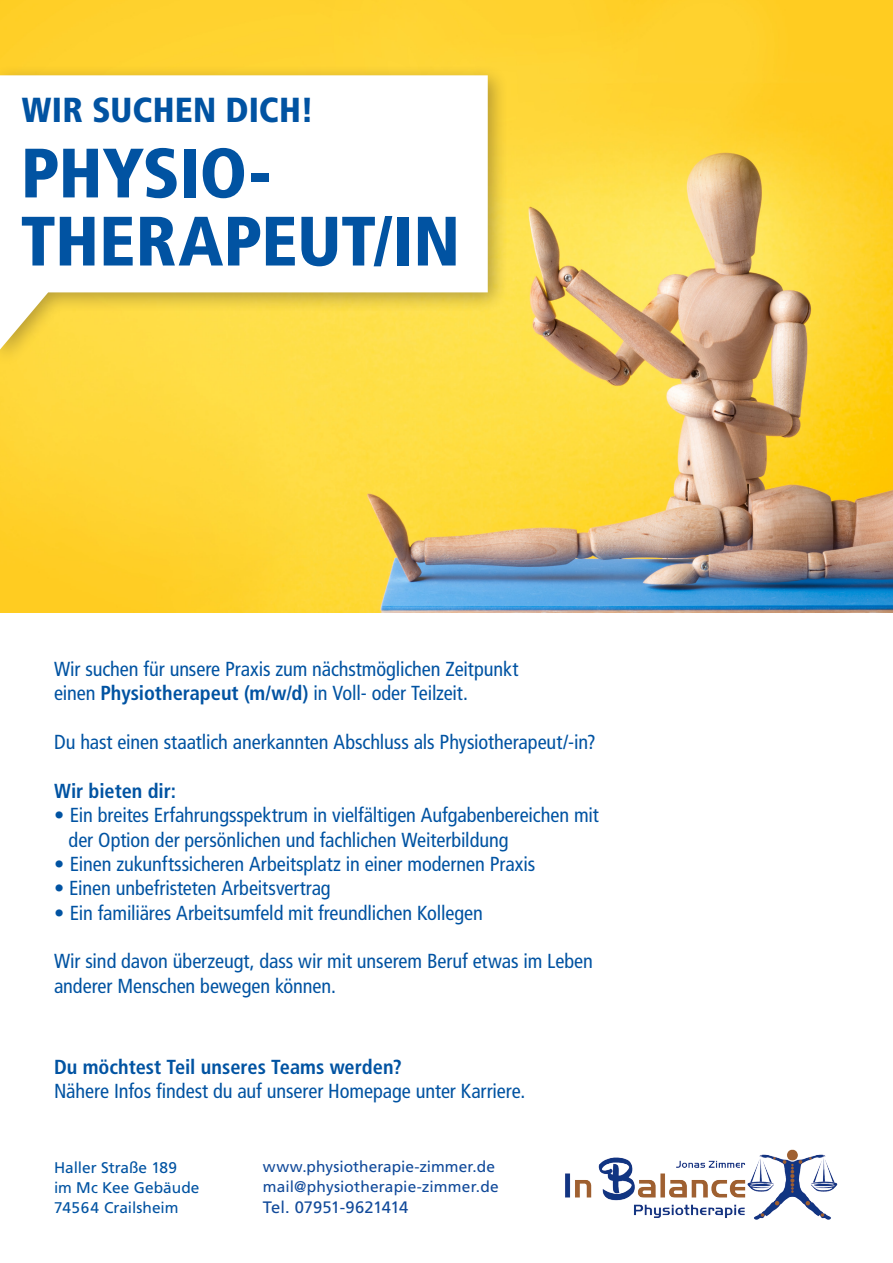
<style>
.page{position:relative;width:893px;height:1263px;background:#fff}
.page>*{position:absolute;margin:0;border:0;box-sizing:border-box;transform-origin:0 0}
.t1{font:900 condensed 69.75px/68.1px "Frutiger LT Std";color:#0153a2}
.t2{font:900 condensed 34.8px "Frutiger LT Std";letter-spacing:.005em;color:#0153a2}
.t3{font:condensed 20.25px/24.3px "Frutiger LT Std";letter-spacing:-.005em;color:#0153a2}
.t4{font:700 condensed 20.25px "Frutiger LT Std";color:#0153a2}
.t5{font:16.65px "Frutiger LT Std";letter-spacing:-.015em;color:#114a9a}
.t6{font:15.45px/20px "Frutiger LT Std";letter-spacing:.005em;color:#114a9a}
.t7{font:15.45px/20px "Frutiger LT Std";color:#0153a2}
.s1{font-weight:700}
.s2{font-stretch:normal}
</style>
<div class="page">
<img style="left:0;top:0;width:893px;height:612px">
<div style="left:0;top:64px;width:509px;height:304px;background:#231f20;opacity:.33"></div>
<svg style="left:0;top:75px;width:488px;height:274px"></svg>
<img style="left:565px;top:1149px;width:273px;height:71px">
<h2 class="t2" style="left:22px;top:88px;width:293px">WIR SUCHEN DICH!</h2>
<h1 class="t1" style="left:21px;top:139px;width:441px">PHYSIO-<br>THERAPEUT/IN</h1>
<p class="t3" style="left:54px;top:657px;width:466px">Wir suchen für unsere Praxis zum nächstmöglichen Zeitpunkt einen <span class="s1">Physiotherapeut (m/w/d)</span> in Voll- oder Teilzeit.</p>
<p class="t3" style="left:54px;top:730px;width:543px">Du hast einen staatlich anerkannten Abschluss als Physiotherapeut/-in?</p>
<p class="t4" style="left:54px;top:779px;width:124px">Wir bieten dir:</p>
<p class="t3" style="left:69px;top:803px;width:532px;text-indent:-15px"><span class="s2">•</span> Ein breites Erfahrungsspektrum in vielfältigen Aufgabenbereichen mit der Option der persönlichen und fachlichen Weiterbildung</p>
<p class="t3" style="left:54px;top:852px;width:483px"><span class="s2">•</span> Einen zukunftssicheren Arbeitsplatz in einer modernen Praxis</p>
<p class="t3" style="left:54px;top:876px;width:278px"><span class="s2">•</span> Einen unbefristeten Arbeitsvertrag</p>
<p class="t3" style="left:54px;top:901px;width:430px"><span class="s2">•</span> Ein familiäres Arbeitsumfeld mit freundlichen Kollegen</p>
<p class="t3" style="left:54px;top:949px;width:540px">Wir sind davon überzeugt, dass wir mit unserem Beruf etwas im Leben anderer Menschen bewegen können.</p>
<p class="t4" style="left:54px;top:1055px;width:349px">Du möchtest Teil unseres Teams werden?</p>
<p class="t3" style="left:54px;top:1079px;width:473px">Nähere Infos findest du auf unserer Homepage unter Karriere.</p>
<p class="t7" style="left:54px;top:1158px;width:147px">Haller Straße 189<br>im Mc Kee Gebäude<br>74564 Crailsheim</p>
<p class="t6" style="left:263px;top:1156px;width:237px">www.physiotherapie-zimmer.de mail@physiotherapie-zimmer.de</p>
<p class="t5" style="left:263px;top:1197px;width:147px">Tel. 07951-9621414</p>
</div>
